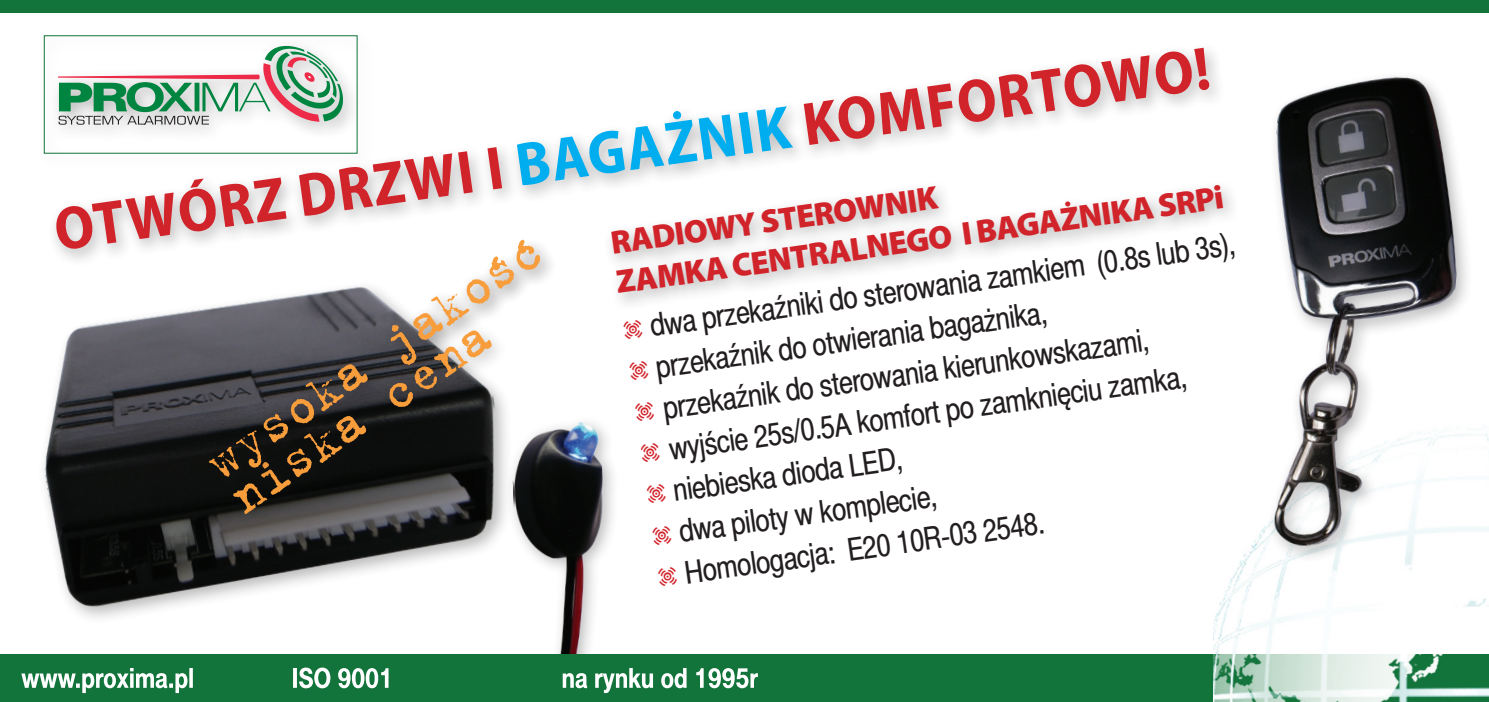
<style>
.page{position:relative;width:1489px;height:702px;background:#fff}
.page>*{position:absolute;margin:0;border:0;box-sizing:border-box;transform-origin:0 0}
.t1{font:700 semi-condensed 61.5px "Myriad Pro";color:#d1232a}
.t2{font:900 33px "Myriad Pro";color:#d1232a}
.t3{font:31.5px "Switzer Cnd PSEFN";color:#231f20}
.s1{color:#00aeef}
.s2{font-family:"Dingbests";font-size:29px;color:#d1232a}
</style>
<div class="page">
<img style="left:519px;top:422px;width:93px;height:232px">
<div style="left:0;top:654px;width:1488px;height:48px;background:#12733b"></div>
<div style="left:0;top:0;width:1488px;height:13px;background:#12733b"></div>
<svg style="left:21px;top:667px;width:736px;height:26px"></svg>
<img style="left:44px;top:309px;width:455px;height:302px">
<img style="left:1213px;top:434px;width:275px;height:268px">
<img style="left:1240px;top:76px;width:232px;height:481px">
<div style="left:202px;top:238px;width:355px;height:293px;background:#231f20;opacity:.25"></div>
<svg style="left:233px;top:494px;width:258px;height:20px;background:#4c4845"></svg>
<div style="left:201px;top:238px;width:356px;height:256px;background:#231f20;opacity:.31"></div>
<svg style="left:209px;top:267px;width:331px;height:209px"></svg>
<svg style="left:491px;top:267px;width:9px;height:3px"></svg>
<div style="left:47px;top:40px;width:1179px;height:227px;background:#231f20;opacity:.31"></div>
<div style="left:603px;top:178px;width:637px;height:134px;background:#231f20;opacity:.31"></div>
<p class="t1" style="left:49px;top:191px;width:1167px;rotate:-8deg">OTWÓRZ DRZWI I <span class="s1">BAGAŻNIK</span> KOMFORTOWO!</p>
<p class="t2" style="left:613px;top:260px;width:614px;rotate:-8deg">ZAMKA CENTRALNEGO I BAGAŻNIKA SRPi</p>
<p class="t2" style="left:608px;top:221px;width:331px;rotate:-8deg">RADIOWY STEROWNIK</p>
<p class="t3" style="left:618px;top:311px;width:621px;rotate:-8deg"><span class="s2">t</span> dwa przekaźniki do sterowania zamkiem (0.8s lub 3s),</p>
<p class="t3" style="left:624px;top:352px;width:426px;rotate:-8deg"><span class="s2">t</span> przekaźnik do otwierania bagażnika,</p>
<p class="t3" style="left:629px;top:394px;width:523px;rotate:-8deg"><span class="s2">t</span> przekaźnik do sterowania kierunkowskazami,</p>
<p class="t3" style="left:635px;top:435px;width:555px;rotate:-8deg"><span class="s2">t</span> wyjście 25s/0.5A komfort po zamknięciu zamka,</p>
<p class="t3" style="left:641px;top:476px;width:262px;rotate:-8deg"><span class="s2">t</span> niebieska dioda LED,</p>
<p class="t3" style="left:647px;top:517px;width:291px;rotate:-8deg"><span class="s2">t</span> dwa piloty w komplecie,</p>
<p class="t3" style="left:653px;top:558px;width:394px;rotate:-8deg"><span class="s2">t</span> Homologacja: E20 10R-03 2548.</p>
</div>
